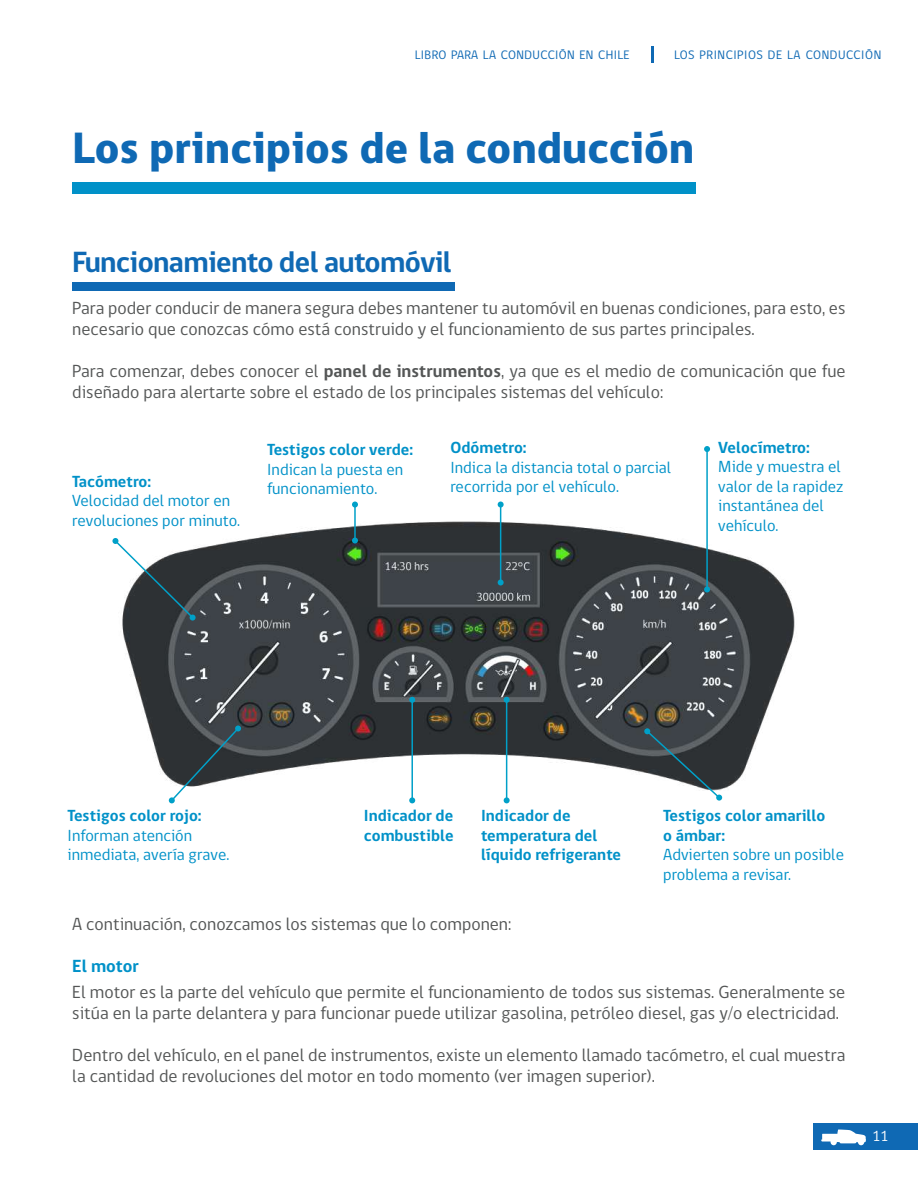
<style>
.page{position:relative;width:918px;height:1188px;background:#fff}
.page>*{position:absolute;margin:0;border:0;box-sizing:border-box;transform-origin:0 0}
.t1{font:800 45px "gob CL";color:#0f69b4}
.t2{font:700 30px "gob CL";letter-spacing:-.02em;color:#0f69b4}
.t3{font:18px/21px "gob CL";color:#545656}
.t4{font:700 18px "gob CL";color:#0091c8}
.t5{font:16.5px/19.5px "gob CL";color:#0091c8}
.t6{font:700 16.5px/19.5px "gob CL";color:#0091c8}
.t7{font:15px "gob CL";color:#fff}
.t8{font:12.6px "gob CL";letter-spacing:.03em;color:#0f69b4}
.s1{font-weight:700}
</style>
<div class="page">
<hr style="left:651px;top:47px;width:3px;height:16px;background:#0f69b4">
<div style="left:813px;top:1123px;width:105px;height:27px;background:#0f69b4"></div>
<svg style="left:821px;top:1130px;width:45px;height:15px"></svg>
<div style="left:72px;top:182px;width:624px;height:11px;background:#0091c8"></div>
<img style="left:122px;top:515px;width:673px;height:275px">
<svg style="left:112px;top:538px;width:84px;height:83px"></svg>
<svg style="left:169px;top:725px;width:72px;height:78px"></svg>
<svg style="left:644px;top:728px;width:78px;height:73px"></svg>
<hr style="left:411px;top:700px;width:2px;height:100px;background:#00a0c8">
<svg style="left:409px;top:697px;width:6px;height:6px"></svg>
<svg style="left:409px;top:797px;width:6px;height:6px"></svg>
<hr style="left:506px;top:700px;width:1px;height:100px;background:#00a0c8">
<svg style="left:504px;top:697px;width:6px;height:6px"></svg>
<svg style="left:504px;top:797px;width:6px;height:6px"></svg>
<hr style="left:500px;top:505px;width:1px;height:77px;background:#00a0c8">
<svg style="left:498px;top:502px;width:6px;height:6px"></svg>
<svg style="left:498px;top:579px;width:6px;height:6px"></svg>
<hr style="left:354px;top:505px;width:2px;height:36px;background:#00a0c8">
<svg style="left:352px;top:502px;width:6px;height:6px"></svg>
<svg style="left:352px;top:538px;width:6px;height:6px"></svg>
<hr style="left:706px;top:449px;width:2px;height:140px;background:#00a0c8">
<svg style="left:704px;top:446px;width:6px;height:6px"></svg>
<svg style="left:704px;top:586px;width:6px;height:6px"></svg>
<div style="left:72px;top:282px;width:383px;height:8px;background:#0f69b4"></div>
<p class="t8" style="left:415px;top:46px;width:216px">LIBRO PARA LA CONDUCCIÓN EN CHILE</p>
<p class="t8" style="left:674px;top:46px;width:209px">LOS PRINCIPIOS DE LA CONDUCCIÓN</p>
<h1 class="t1" style="left:72px;top:117px;width:624px">Los principios de la conducción</h1>
<h2 class="t2" style="left:72px;top:241px;width:381px">Funcionamiento del automóvil</h2>
<p class="t3" style="left:72px;top:298px;width:775px">Para poder conducir de manera segura debes mantener tu automóvil en buenas condiciones, para esto, es necesario que conozcas cómo está construido y el funcionamiento de sus partes principales.</p>
<p class="t3" style="left:72px;top:361px;width:775px">Para comenzar, debes conocer el <span class="s1">panel de instrumentos</span>, ya que es el medio de comunicación que fue diseñado para alertarte sobre el estado de los principales sistemas del vehículo:</p>
<p class="t6" style="left:72px;top:472px;width:80px">Tacómetro:</p>
<p class="t5" style="left:72px;top:491px;width:169px">Velocidad del motor en revoluciones por minuto.</p>
<p class="t6" style="left:267px;top:440px;width:147px">Testigos color verde:</p>
<p class="t5" style="left:267px;top:460px;width:137px">Indican la puesta en funcionamiento.</p>
<p class="t6" style="left:450px;top:438px;width:78px">Odómetro:</p>
<p class="t5" style="left:450px;top:458px;width:222px">Indica la distancia total o parcial recorrida por el vehículo.</p>
<p class="t6" style="left:718px;top:438px;width:93px">Velocímetro:</p>
<p class="t5" style="left:718px;top:457px;width:127px">Mide y muestra el valor de la rapidez instantánea del vehículo.</p>
<p class="t6" style="left:68px;top:806px;width:136px">Testigos color rojo:</p>
<p class="t5" style="left:68px;top:826px;width:163px">Informan atención inmediata, avería grave.</p>
<p class="t6" style="left:364px;top:806px;width:91px">Indicador de combustible</p>
<p class="t6" style="left:481px;top:806px;width:141px">Indicador de temperatura del líquido refrigerante</p>
<p class="t6" style="left:663px;top:806px;width:164px">Testigos color amarillo o ámbar:</p>
<p class="t5" style="left:663px;top:845px;width:182px">Advierten sobre un posible problema a revisar.</p>
<p class="t3" style="left:72px;top:914px;width:441px">A continuación, conozcamos los sistemas que lo componen:</p>
<p class="t4" style="left:72px;top:954px;width:68px">El motor</p>
<p class="t3" style="left:72px;top:981px;width:775px">El motor es la parte del vehículo que permite el funcionamiento de todos sus sistemas. Generalmente se sitúa en la parte delantera y para funcionar puede utilizar gasolina, petróleo diesel, gas y/o electricidad.</p>
<p class="t3" style="left:72px;top:1044px;width:775px">Dentro del vehículo, en el panel de instrumentos, existe un elemento llamado tacómetro, el cual muestra la cantidad de revoluciones del motor en todo momento (ver imagen superior).</p>
<p class="t7" style="left:872px;top:1126px;width:18px">11</p>
</div>
